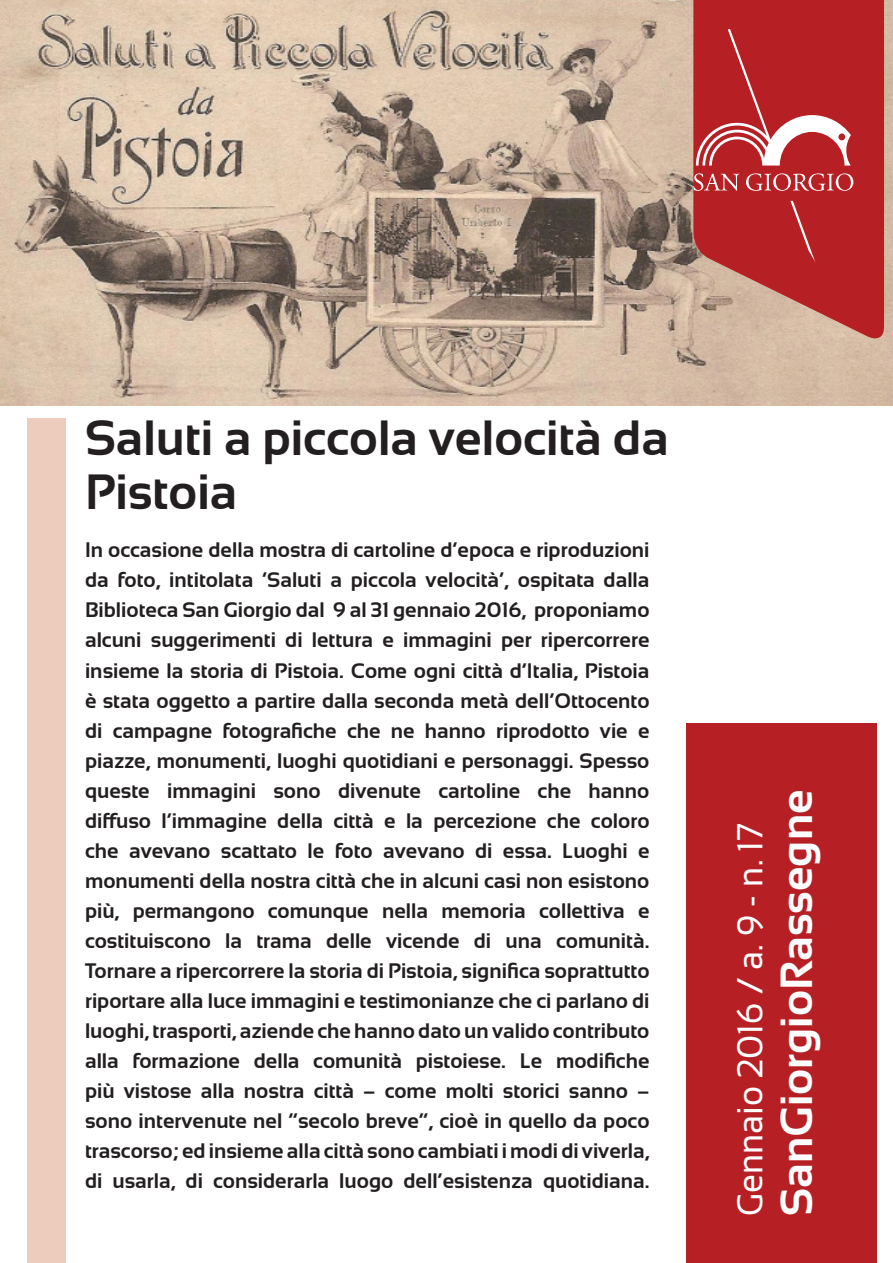
<style>
.page{position:relative;width:893px;height:1263px;background:#fff}
.page>*{position:absolute;margin:0;border:0;box-sizing:border-box;transform-origin:0 0}
.t1{font:700 49.5px/54px "Sansation";color:#231f20}
.t2{font:700 45px "Sansation";color:#fff}
.t3{font:36px "Sansation";color:#fff;scale:.95 1}
.t4{font:700 21px/30px "Sansation";color:#231f20;text-align:justify}
</style>
<div class="page">
<img style="left:0;top:0;width:893px;height:405px">
<svg style="left:693px;top:0;width:191px;height:345px;background:#be4f4b"></svg>
<div style="left:686px;top:723px;width:191px;height:540px;background:#b62024"></div>
<svg style="left:693px;top:29px;width:160px;height:234px;background:#bd373a"></svg>
<div style="left:27px;top:419px;width:38px;height:844px;background:#edcbbd"></div>
<p class="t1" style="left:85px;top:411px;width:585px">Saluti a piccola velocità da<br>Pistoia</p>
<p class="t4" style="left:85px;top:535px;width:566px">In occasione della mostra di cartoline d’epoca e riproduzioni da foto, intitolata ‘Saluti a piccola velocità’, ospitata dalla Biblioteca San Giorgio dal 9 al 31 gennaio 2016, proponiamo alcuni suggerimenti di lettura e immagini per ripercorrere insieme la storia di Pistoia. Come ogni città d’Italia, Pistoia è stata oggetto a partire dalla seconda metà dell’Ottocento di campagne fotografiche che ne hanno riprodotto vie e piazze, monumenti, luoghi quotidiani e personaggi. Spesso queste immagini sono divenute cartoline che hanno diffuso l’immagine della città e la percezione che coloro che avevano scattato le foto avevano di essa. Luoghi e monumenti della nostra città che in alcuni casi non esistono più, permangono comunque nella memoria collettiva e costituiscono la trama delle vicende di una comunità.</p>
<p class="t4" style="left:85px;top:955px;width:566px">Tornare a ripercorrere la storia di Pistoia, significa soprattutto riportare alla luce immagini e testimonianze che ci parlano di luoghi, trasporti, aziende che hanno dato un valido contributo alla formazione della comunità pistoiese. Le modifiche più vistose alla nostra città – come molti storici sanno – sono intervenute nel “secolo breve”, cioè in quello da poco trascorso; ed insieme alla città sono cambiati i modi di viverla, di usarla, di considerarla luogo dell’esistenza quotidiana.</p>
<p class="t3" style="left:730px;top:1216px;width:416px;rotate:-90deg">Gennaio 2016 / a. 9 - n. 17</p>
<p class="t2" style="left:771px;top:1216px;width:428px;rotate:-90deg">SanGiorgioRassegne</p>
</div>
